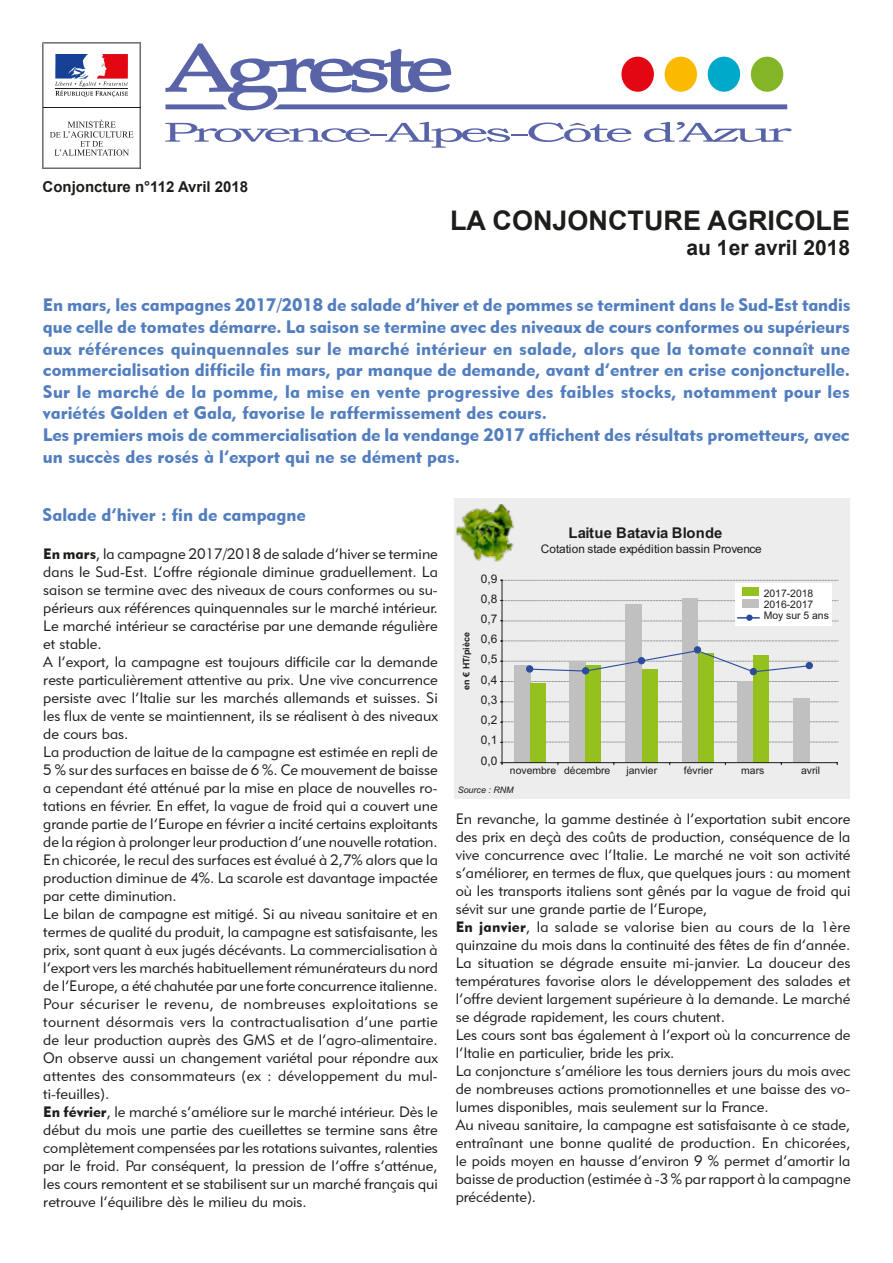
<style>
.page{position:relative;width:893px;height:1263px;background:#fff}
.page>*{position:absolute;margin:0;border:0;box-sizing:border-box;transform-origin:0 0}
.t1{font:700 27px "Arial";color:#1d1d1b}
.t2{font:700 21px "Arial";color:#1d1d1b}
.t3{font:18px/21.6px "Geometric 415 BT Black A";color:#527ebf}
.Corps_de_texte_Géome{font:15px/18px "Geometric 415 BT Lite A";color:#1d1d1b;text-align:justify}
.t4{font:700 15px "Arial";color:#1d1d1b}
.t5{font:700 14.85px "Arial";letter-spacing:.015em;color:#1d1d1b}
.t6{font:11.85px "Arial";letter-spacing:.005em;color:#1d1d1b}
.t7{font:10.35px "Arial";color:#1d1d1b}
.t8{font:700 8.85px "Arial";color:#1d1d1b}
.t9{font:italic 8.85px "Arial";color:#1d1d1b}
.s1{font-family:"Geometric 415 BT Black A"}
</style>
<div class="page">
<svg style="left:165px;top:122px;width:467px;height:26px"></svg>
<svg style="left:644px;top:122px;width:148px;height:20px"></svg>
<svg style="left:43px;top:43px;width:98px;height:126px"></svg>
<svg style="left:165px;top:44px;width:622px;height:66px"></svg>
<div style="left:454px;top:499px;width:395px;height:300px;background:#ededed"></div>
<div style="left:514px;top:665px;width:16px;height:98px;background:#c1c0c0"></div>
<div style="left:570px;top:661px;width:16px;height:102px;background:#c1c0c0"></div>
<div style="left:626px;top:604px;width:16px;height:159px;background:#c1c0c0"></div>
<div style="left:682px;top:598px;width:16px;height:165px;background:#c1c0c0"></div>
<div style="left:737px;top:681px;width:16px;height:82px;background:#c1c0c0"></div>
<div style="left:793px;top:698px;width:16px;height:65px;background:#c1c0c0"></div>
<div style="left:585px;top:665px;width:16px;height:97px;background:#95c11f"></div>
<div style="left:530px;top:684px;width:16px;height:79px;background:#95c11f"></div>
<div style="left:642px;top:669px;width:16px;height:94px;background:#95c11f"></div>
<div style="left:698px;top:653px;width:15px;height:110px;background:#95c11f"></div>
<div style="left:753px;top:656px;width:16px;height:107px;background:#95c11f"></div>
<hr style="left:502px;top:580px;width:1px;height:183px;background:#1d1d1b">
<svg style="left:501px;top:742px;width:337px;height:1px"></svg>
<svg style="left:501px;top:721px;width:337px;height:2px"></svg>
<svg style="left:501px;top:701px;width:337px;height:1px"></svg>
<svg style="left:501px;top:681px;width:337px;height:1px"></svg>
<svg style="left:501px;top:641px;width:337px;height:1px"></svg>
<svg style="left:501px;top:620px;width:337px;height:2px"></svg>
<svg style="left:501px;top:600px;width:337px;height:1px"></svg>
<svg style="left:501px;top:580px;width:337px;height:1px"></svg>
<hr style="left:502px;top:762px;width:335px;height:1px;background:#1d1d1b">
<svg style="left:501px;top:649px;width:337px;height:24px"></svg>
<div style="left:526px;top:666px;width:7px;height:6px;background:#2b4b9b;border-radius:50%"></div>
<div style="left:526px;top:665px;width:7px;height:7px;border:1px solid #2b4b9b;border-radius:50%"></div>
<div style="left:582px;top:668px;width:7px;height:6px;background:#2b4b9b;border-radius:50%"></div>
<div style="left:582px;top:667px;width:7px;height:7px;border:1px solid #2b4b9b;border-radius:50%"></div>
<div style="left:638px;top:657px;width:7px;height:7px;background:#2b4b9b;border-radius:50%"></div>
<div style="left:638px;top:657px;width:7px;height:7px;border:1px solid #2b4b9b;border-radius:50%"></div>
<div style="left:694px;top:647px;width:7px;height:6px;background:#2b4b9b;border-radius:50%"></div>
<div style="left:694px;top:646px;width:7px;height:7px;border:1px solid #2b4b9b;border-radius:50%"></div>
<div style="left:750px;top:668px;width:6px;height:7px;background:#2b4b9b;border-radius:50%"></div>
<div style="left:750px;top:668px;width:7px;height:7px;border:1px solid #2b4b9b;border-radius:50%"></div>
<div style="left:806px;top:662px;width:6px;height:7px;background:#2b4b9b;border-radius:50%"></div>
<div style="left:806px;top:662px;width:7px;height:7px;border:1px solid #2b4b9b;border-radius:50%"></div>
<div style="left:735px;top:583px;width:97px;height:43px;background:#fff"></div>
<div style="left:742px;top:588px;width:16px;height:8px;background:#95c11f"></div>
<hr style="left:738px;top:617px;width:21px;height:2px;background:#2b4b9b">
<div style="left:746px;top:614px;width:7px;height:7px;background:#2b4b9b;border-radius:50%"></div>
<div style="left:742px;top:599px;width:16px;height:9px;background:#c1c0c0"></div>
<img style="left:456px;top:504px;width:58px;height:58px">
<p class="t4" style="left:43px;top:176px;width:207px">Conjoncture n°112 Avril 2018</p>
<p class="t1" style="left:450px;top:202px;width:401px">LA CONJONCTURE AGRICOLE</p>
<p class="t2" style="left:687px;top:233px;width:165px">au 1er avril 2018</p>
<p class="t3" style="left:43px;top:294px;width:809px;text-align:justify">En mars, les campagnes 2017/2018 de salade d’hiver et de pommes se terminent dans le Sud-Est tandis que celle de tomates démarre. La saison se termine avec des niveaux de cours conformes ou supérieurs aux références quinquennales sur le marché intérieur en salade, alors que la tomate connaît une commercialisation difficile fin mars, par manque de demande, avant d’entrer en crise conjoncturelle.</p>
<p class="t3" style="left:43px;top:380px;width:808px">Sur le marché de la pomme, la mise en vente progressive des faibles stocks, notamment pour les variétés Golden et Gala, favorise le raffermissement des cours.</p>
<p class="t3" style="left:43px;top:424px;width:808px">Les premiers mois de commercialisation de la vendange 2017 affichent des résultats prometteurs, avec un succès des rosés à l’export qui ne se dément pas.</p>
<p class="t3" style="left:43px;top:503px;width:265px">Salade d’hiver : fin de campagne</p>
<p class="Corps_de_texte_Géome" style="left:43px;top:545px;width:396px"><span class="s1">En mars</span>, la campagne 2017/2018 de salade d’hiver se termine dans le Sud-Est. L’offre régionale diminue graduellement. La saison se termine avec des niveaux de cours conformes ou su&shy;périeurs aux références quinquennales sur le marché intérieur.<br>Le marché intérieur se caractérise par une demande régulière et stable.</p>
<p class="Corps_de_texte_Géome" style="left:43px;top:653px;width:396px">A l’export, la campagne est toujours difficile car la demande reste particulièrement attentive au prix. Une vive concurrence persiste avec l’Italie sur les marchés allemands et suisses. Si les flux de vente se maintiennent, ils se réalisent à des niveaux de cours bas.</p>
<p class="Corps_de_texte_Géome" style="left:43px;top:743px;width:396px">La production de laitue de la campagne est estimée en repli de 5 % sur des surfaces en baisse de 6 %. Ce mouvement de baisse a cependant été atténué par la mise en place de nouvelles ro&shy;tations en février. En effet, la vague de froid qui a couvert une grande partie de l’Europe en février a incité certains exploitants de la région à prolonger leur production d’une nouvelle rotation.</p>
<p class="Corps_de_texte_Géome" style="left:43px;top:851px;width:396px">En chicorée, le recul des surfaces est évalué à 2,7% alors que la production diminue de 4%. La scarole est davantage impactée par cette diminution.</p>
<p class="Corps_de_texte_Géome" style="left:43px;top:905px;width:396px">Le bilan de campagne est mitigé. Si au niveau sanitaire et en termes de qualité du produit, la campagne est satisfaisante, les prix, sont quant à eux jugés décévants. La commercialisation à l’export vers les marchés habituellement rémunérateurs du nord de l’Europe, a été chahutée par une forte concurrence italienne.</p>
<p class="Corps_de_texte_Géome" style="left:43px;top:995px;width:396px">Pour sécuriser le revenu, de nombreuses exploitations se tournent désormais vers la contractualisation d’une partie de leur production auprès des GMS et de l’agro-alimentaire.<br>On observe aussi un changement variétal pour répondre aux attentes des consommateurs (ex : développement du mul&shy;ti-feuilles).</p>
<p class="Corps_de_texte_Géome" style="left:43px;top:1103px;width:396px"><span class="s1">En février</span>, le marché s’améliore sur le marché intérieur. Dès le début du mois une partie des cueillettes se termine sans être complètement compensées par les rotations suivantes, ralenties par le froid. Par conséquent, la pression de l’offre s’atténue, les cours remontent et se stabilisent sur un marché français qui retrouve l’équilibre dès le milieu du mois.</p>
<p class="t8" style="left:461px;top:690px;width:59px;rotate:-90deg">en € HT/pièce</p>
<p class="t6" style="left:481px;top:571px;width:18px">0,9</p>
<p class="t6" style="left:481px;top:591px;width:18px">0,8</p>
<p class="t6" style="left:481px;top:611px;width:18px">0,7</p>
<p class="t6" style="left:481px;top:631px;width:18px">0,6</p>
<p class="t6" style="left:481px;top:651px;width:18px">0,5</p>
<p class="t6" style="left:481px;top:672px;width:18px">0,4</p>
<p class="t6" style="left:481px;top:692px;width:18px">0,3</p>
<p class="t6" style="left:481px;top:712px;width:18px">0,2</p>
<p class="t6" style="left:481px;top:732px;width:18px">0,1</p>
<p class="t6" style="left:481px;top:753px;width:18px">0,0</p>
<p class="t5" style="left:569px;top:523px;width:155px">Laitue Batavia Blonde</p>
<p class="t6" style="left:541px;top:541px;width:223px">Cotation stade expédition bassin Provence</p>
<p class="t7" style="left:764px;top:586px;width:51px">2017-2018</p>
<p class="t7" style="left:764px;top:609px;width:67px">Moy sur 5 ans</p>
<p class="t7" style="left:764px;top:598px;width:51px">2016-2017</p>
<p class="t7" style="left:510px;top:764px;width:102px">novembre décembre</p>
<p class="t7" style="left:627px;top:764px;width:32px">janvier</p>
<p class="t7" style="left:684px;top:764px;width:30px">février</p>
<p class="t7" style="left:741px;top:764px;width:25px">mars</p>
<p class="t7" style="left:801px;top:764px;width:21px">avril</p>
<p class="t9" style="left:458px;top:784px;width:57px">Source : RNM</p>
<p class="Corps_de_texte_Géome" style="left:456px;top:809px;width:396px">En revanche, la gamme destinée à l’exportation subit encore des prix en deçà des coûts de production, conséquence de la vive concurrence avec l’Italie. Le marché ne voit son activité s’améliorer, en termes de flux, que quelques jours : au moment où les transports italiens sont gênés par la vague de froid qui sévit sur une grande partie de l’Europe,</p>
<p class="Corps_de_texte_Géome" style="left:456px;top:917px;width:396px"><span class="s1">En janvier</span>, la salade se valorise bien au cours de la 1ère quinzaine du mois dans la continuité des fêtes de fin d’année.<br>La situation se dégrade ensuite mi-janvier. La douceur des températures favorise alors le développement des salades et l’offre devient largement supérieure à la demande. Le marché se dégrade rapidement, les cours chutent.</p>
<p class="Corps_de_texte_Géome" style="left:456px;top:1025px;width:396px">Les cours sont bas également à l’export où la concurrence de l’Italie en particulier, bride les prix.</p>
<p class="Corps_de_texte_Géome" style="left:456px;top:1061px;width:396px">La conjoncture s’améliore les tous derniers jours du mois avec de nombreuses actions promotionnelles et une baisse des vo&shy;lumes disponibles, mais seulement sur la France.</p>
<p class="Corps_de_texte_Géome" style="left:456px;top:1115px;width:396px">Au niveau sanitaire, la campagne est satisfaisante à ce stade, entraînant une bonne qualité de production. En chicorées, le poids moyen en hausse d’environ 9 % permet d’amortir la baisse de production (estimée à -3 % par rapport à la campagne précédente).</p>
</div>
